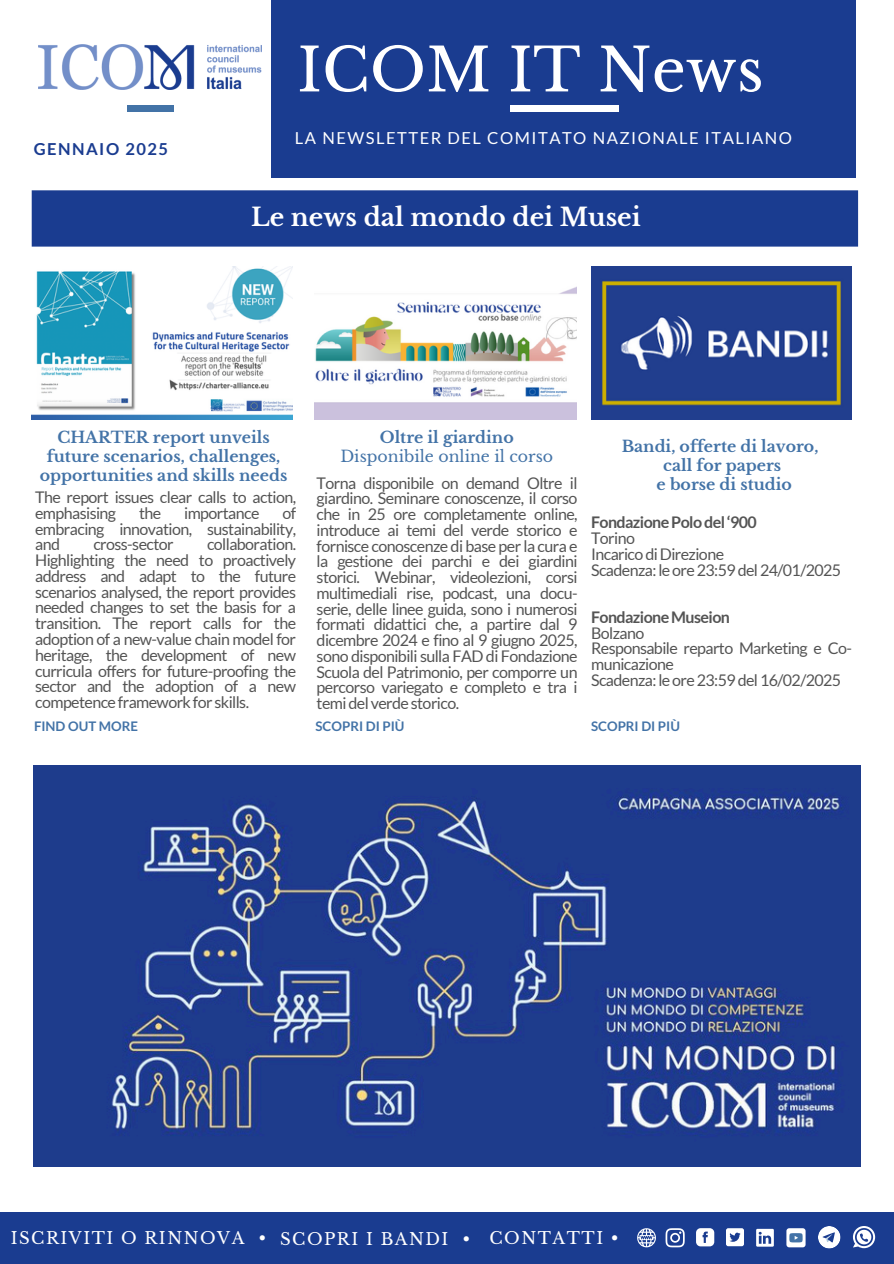
<style>
.page{position:relative;width:894px;height:1264px;background:#fff}
.page>*{position:absolute;margin:0;border:0;box-sizing:border-box;transform-origin:0 0}
.t1{font:59.55px "Libre Baskerville";color:#fff}
.t2{font:700 24.75px "Libre Baskerville";color:#fff}
.t3{font:16.5px "Lato";letter-spacing:.09em;color:#fff}
.t4{font:16.5px "Libre Baskerville";letter-spacing:.09em;color:#fff}
.t5{font:700 16.5px "Lato";letter-spacing:.09em;color:#1a3c90}
.t6{font:16.05px/15.8px "Lato";letter-spacing:-.035em;color:#545454}
.t7{font:700 15.75px/19.2px "Libre Baskerville";color:#4373a7;text-align:center}
.t8{font:15.75px/19.2px "Libre Baskerville";color:#4373a7;text-align:center}
.t9{font:700 13.2px "Lato";color:#4373a7}
.s1{font-weight:700}
</style>
<div class="page">
<div style="left:271px;top:0;width:584px;height:177px;background:#1a3c90"></div>
<div style="left:127px;top:105px;width:46px;height:6px;background:#4373a7"></div>
<img style="left:38px;top:44px;width:223px;height:45px">
<div style="left:510px;top:105px;width:108px;height:6px;background:#fff"></div>
<div style="left:0;top:1212px;width:893px;height:51px;background:#1a3c90"></div>
<div style="left:32px;top:190px;width:825px;height:56px;background:#1a3c90"></div>
<svg style="left:665px;top:1228px;width:19px;height:19px"></svg>
<svg style="left:756px;top:1228px;width:17px;height:18px"></svg>
<svg style="left:696px;top:1228px;width:17px;height:18px"></svg>
<svg style="left:726px;top:1228px;width:17px;height:18px"></svg>
<svg style="left:786px;top:1228px;width:19px;height:19px"></svg>
<svg style="left:637px;top:1228px;width:18px;height:19px"></svg>
<svg style="left:817px;top:1225px;width:23px;height:23px"></svg>
<svg style="left:822px;top:1232px;width:12px;height:10px"></svg>
<svg style="left:853px;top:1226px;width:21px;height:22px"></svg>
<img style="left:33px;top:766px;width:827px;height:400px">
<img style="left:32px;top:266px;width:261px;height:153px">
<img style="left:591px;top:267px;width:260px;height:153px">
<img style="left:315px;top:287px;width:261px;height:132px">
<h2 class="t5" style="left:34px;top:138px;width:136px">GENNAIO 2025</h2>
<p class="t1" style="left:297px;top:34px;width:468px">ICOM IT News</p>
<h3 class="t3" style="left:295px;top:128px;width:498px">LA NEWSLETTER DEL COMITATO NAZIONALE ITALIANO</h3>
<p class="t2" style="left:251px;top:202px;width:391px">Le news dal mondo dei Musei</p>
<p class="t7" style="left:40px;top:428px;width:249px">CHARTER report unveils future scenarios, challenges, opportunities and skills needs</p>
<h5 class="t6" style="left:35px;top:489px;width:262px">The report issues clear calls to action, emphasising</h5>
<h5 class="t6" style="left:139px;top:505px;width:24px">the</h5>
<h5 class="t6" style="left:184px;top:505px;width:77px">importance</h5>
<h5 class="t6" style="left:35px;top:505px;width:262px;text-align:justify;text-indent:247px">of embracing innovation, sustainability, and</h5>
<h5 class="t6" style="left:35px;top:536px;width:262px;text-align:justify;text-indent:172px">collaboration.<br>Highlighting the need to proactively address and adapt to the future scenarios analysed, the report provides needed changes to set the basis for a transition. The report calls for the adoption of a new-value chain model for heritage, the development of new curricula offers for future-proofing the sector and the adoption of a new competence framework for skills.</h5>
<h6 class="t9" style="left:34px;top:718px;width:105px">FIND OUT MORE</h6>
<h5 class="t6" style="left:93px;top:536px;width:82px">cross-sector</h5>
<p class="t8" style="left:340px;top:428px;width:214px"><span class="s1">Oltre il giardino<br></span>Disponibile online il corso</p>
<h6 class="t6" style="left:316px;top:474px;width:262px;text-align:justify">Torna disponibile on demand Oltre il giardino. Seminare conoscenze, il corso che in 25 ore completamente online, introduce ai temi del verde storico e fornisce conoscenze di base per la cura e la gestione dei parchi e dei giardini storici. Webinar, videolezioni, corsi multimediali rise, podcast, una docu&shy;serie, delle linee guida, sono i numerosi formati didattici che, a partire dal 9 dicembre 2024 e fino al 9 giugno 2025, sono disponibili sulla FAD di Fondazione Scuola del Patrimonio, per comporre un percorso variegato e completo e tra i temi del verde storico.</h6>
<h6 class="t9" style="left:315px;top:718px;width:90px">SCOPRI DI PIÙ</h6>
<p class="t7" style="left:621px;top:437px;width:198px">Bandi, offerte di lavoro, call for papers<br>e borse di studio</p>
<h5 class="t6" style="left:591px;top:514px;width:251px"><span class="s1">Fondazione Polo del ‘900<br></span>Torino<br>Incarico di Direzione<br>Scadenza: le ore 23:59 del 24/01/2025</h5>
<h6 class="t6" style="left:591px;top:608px;width:262px"><span class="s1">Fondazione Museion<br></span>Bolzano<br>Responsabile reparto Marketing e Co&shy;municazione<br>Scadenza: le ore 23:59 del 16/02/2025</h6>
<p class="t9" style="left:591px;top:718px;width:90px">SCOPRI DI PIÙ</p>
<h4 class="t4" style="left:11px;top:1228px;width:257px">ISCRIVITI O RINNOVA •</h4>
<p class="t4" style="left:280px;top:1228px;width:192px">SCOPRI I BANDI •</p>
<h1 class="t4" style="left:489px;top:1228px;width:131px">CONTATTI •</h1>
</div>
